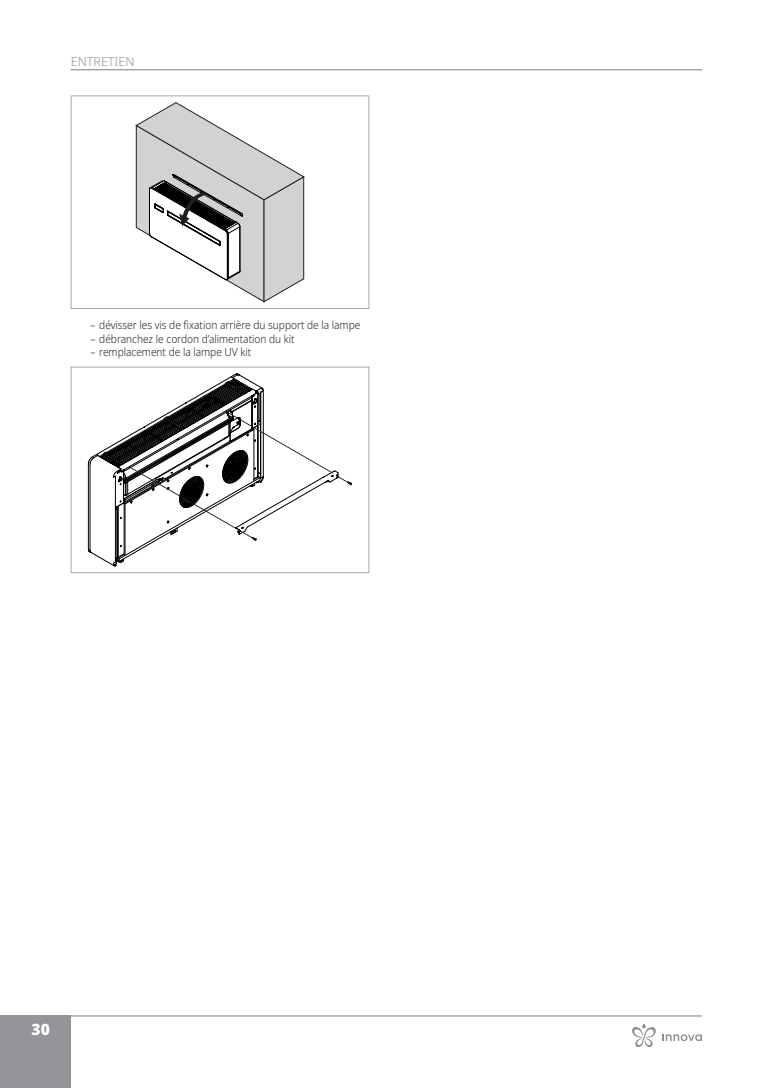
<style>
.page{position:relative;width:780px;height:1088px;background:#fff}
.page>*{position:absolute;margin:0;border:0;box-sizing:border-box;transform-origin:0 0}
.t1{font:900 15.62px "Noto Sans";color:#fff}
.t2{font:300 12.5px "Noto Sans";color:#939598}
.t3{font:300 11.25px "Noto Sans";color:#231f20;scale:.9 1}
</style>
<div class="page">
<hr style="left:71px;top:1015px;width:631px;height:1px;background:#939598">
<div style="left:0;top:1015px;width:71px;height:73px;background:#939598"></div>
<hr style="left:71px;top:69px;width:631px;height:1px;background:#939598">
<svg style="left:662px;top:1034px;width:40px;height:7px"></svg>
<svg style="left:632px;top:1024px;width:24px;height:23px"></svg>
<svg style="left:136px;top:102px;width:168px;height:200px"></svg>
<div style="left:71px;top:96px;width:298px;height:213px;border:1px solid #a8a9ad"></div>
<svg style="left:88px;top:374px;width:264px;height:193px"></svg>
<div style="left:71px;top:367px;width:298px;height:206px;border:1px solid #a8a9ad"></div>
<p class="t2" style="left:71px;top:52px;width:51px">Entretien</p>
<p class="t3" style="left:90px;top:317px;width:301px">– dévisser les vis de fixation arrière du support de la lampe</p>
<p class="t3" style="left:90px;top:331px;width:228px">– débranchez le cordon d’alimentation du kit</p>
<p class="t3" style="left:90px;top:344px;width:180px">– remplacement de la lampe UV kit</p>
<h1 class="t1" style="left:32px;top:1017px;width:20px">30</h1>
</div>
